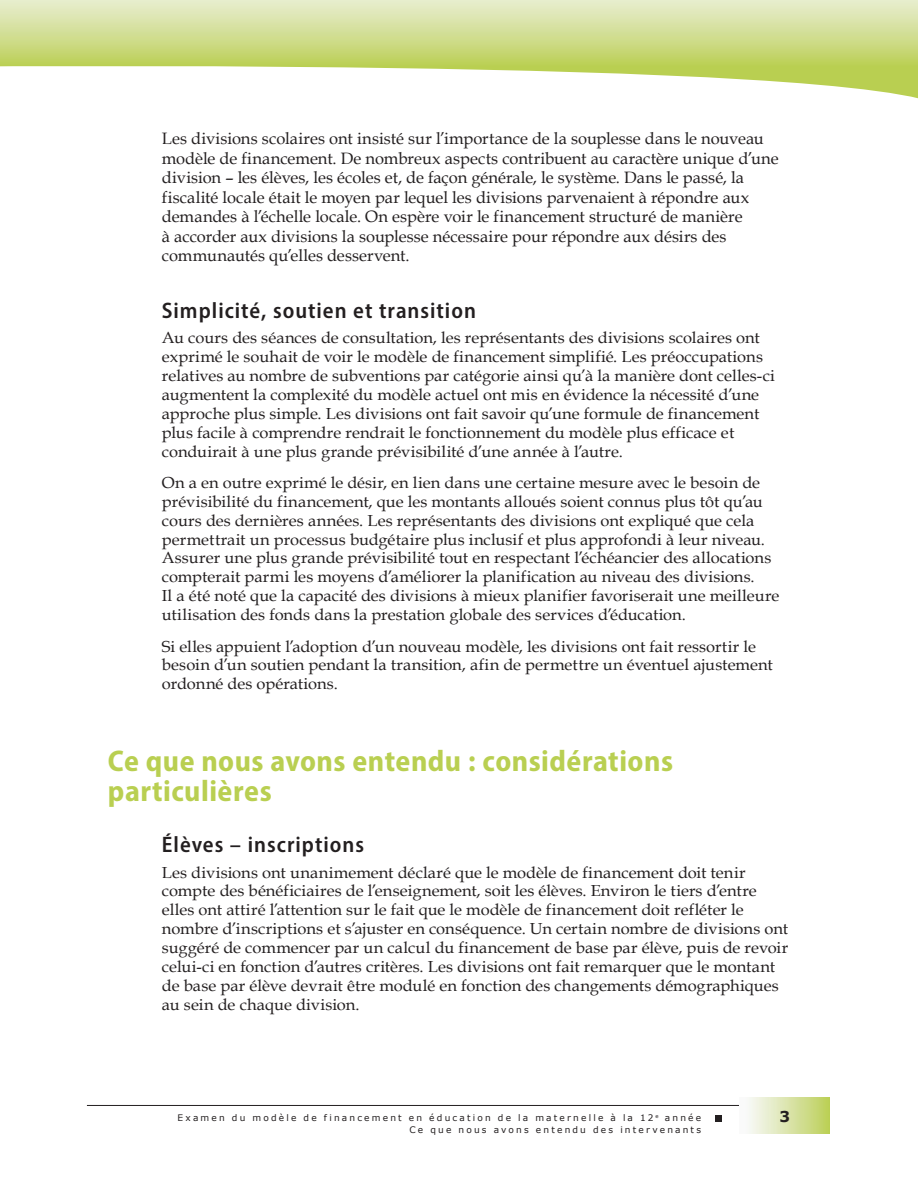
<style>
.page{position:relative;width:918px;height:1188px;background:#fff}
.page>*{position:absolute;margin:0;border:0;box-sizing:border-box;transform-origin:0 0}
.Head_A{font:700 semi-condensed 30px/30px "Myriad Pro";letter-spacing:.015em;color:#b9cf51}
.Head_B{font:600 semi-condensed 22.5px "Myriad Pro";letter-spacing:.045em;color:#231f20}
.Paragraph_End___3__i{font:16.5px/19.5px "Book Antiqua";color:#231f20}
.Paragraph___12__inde{font:16.05px/18.9px "Book Antiqua";color:#231f20}
.Paragraph_End___3__i-2{font:16.05px/18.9px "Book Antiqua";color:#231f20}
.t1{font:700 15px "Verdana";color:#231f20}
.t2{font:9px/12px "Verdana";letter-spacing:.24em;color:#231f20;text-align:right}
</style>
<div class="page">
<hr style="left:87px;top:1105px;width:731px;height:1px;background:#231f20">
<div style="left:739px;top:1097px;width:91px;height:37px;background:linear-gradient(to right,#fefdff,#bccf5a)"></div>
<div style="left:715px;top:1115px;width:7px;height:7px;background:#231f20"></div>
<svg style="left:0;top:0;width:918px;height:99px"></svg>
<p class="Paragraph_End___3__i" style="left:162px;top:128px;width:618px">Les divisions scolaires ont insisté sur l’importance de la souplesse dans le nouveau modèle de financement. De nombreux aspects contribuent au caractère unique d’une division – les élèves, les écoles et, de façon générale, le système. Dans le passé, la fiscalité locale était le moyen par lequel les divisions parvenaient à répondre aux demandes à l’échelle locale. On espère voir le financement structuré de manière<br>à accorder aux divisions la souplesse nécessaire pour répondre aux désirs des communautés qu’elles desservent.</p>
<p class="Head_B" style="left:162px;top:296px;width:316px">Simplicité, soutien et transition</p>
<p class="Paragraph___12__inde" style="left:162px;top:328px;width:615px">Au cours des séances de consultation, les représentants des divisions scolaires ont exprimé le souhait de voir le modèle de financement simplifié. Les préoccupations relatives au nombre de subventions par catégorie ainsi qu’à la manière dont celles-ci augmentent la complexité du modèle actuel ont mis en évidence la nécessité d’une approche plus simple. Les divisions ont fait savoir qu’une formule de financement plus facile à comprendre rendrait le fonctionnement du modèle plus efficace et conduirait à une plus grande prévisibilité d’une année à l’autre.</p>
<p class="Paragraph___12__inde" style="left:162px;top:473px;width:619px">On a en outre exprimé le désir, en lien dans une certaine mesure avec le besoin de prévisibilité du financement, que les montants alloués soient connus plus tôt qu’au cours des dernières années. Les représentants des divisions ont expliqué que cela permettrait un processus budgétaire plus inclusif et plus approfondi à leur niveau.<br>Assurer une plus grande prévisibilité tout en respectant l’échéancier des allocations compterait parmi les moyens d’améliorer la planification au niveau des divisions.<br>Il a été noté que la capacité des divisions à mieux planifier favoriserait une meilleure utilisation des fonds dans la prestation globale des services d’éducation.</p>
<p class="Paragraph_End___3__i-2" style="left:162px;top:636px;width:612px">Si elles appuient l’adoption d’un nouveau modèle, les divisions ont fait ressortir le besoin d’un soutien pendant la transition, afin de permettre un éventuel ajustement ordonné des opérations.</p>
<p class="Head_A" style="left:108px;top:745px;width:567px">Ce que nous avons entendu : considérations particulières</p>
<p class="Head_B" style="left:162px;top:830px;width:204px">Élèves – inscriptions</p>
<p class="Paragraph_End___3__i-2" style="left:162px;top:862px;width:628px">Les divisions ont unanimement déclaré que le modèle de financement doit tenir compte des bénéficiaires de l’enseignement, soit les élèves. Environ le tiers d’entre elles ont attiré l’attention sur le fait que le modèle de financement doit refléter le nombre d’inscriptions et s’ajuster en conséquence. Un certain nombre de divisions ont suggéré de commencer par un calcul du financement de base par élève, puis de revoir celui-ci en fonction d’autres critères. Les divisions ont fait remarquer que le montant de base par élève devrait être modulé en fonction des changements démographiques au sein de chaque division.</p>
<p class="t2" style="left:178px;top:1112px;width:525px">Examen du modèle de financement en éducation de la maternelle à la 12 <sup>e</sup> année<br>Ce que nous avons entendu des intervenants</p>
<p class="t1" style="left:779px;top:1106px;width:12px">3</p>
</div>
